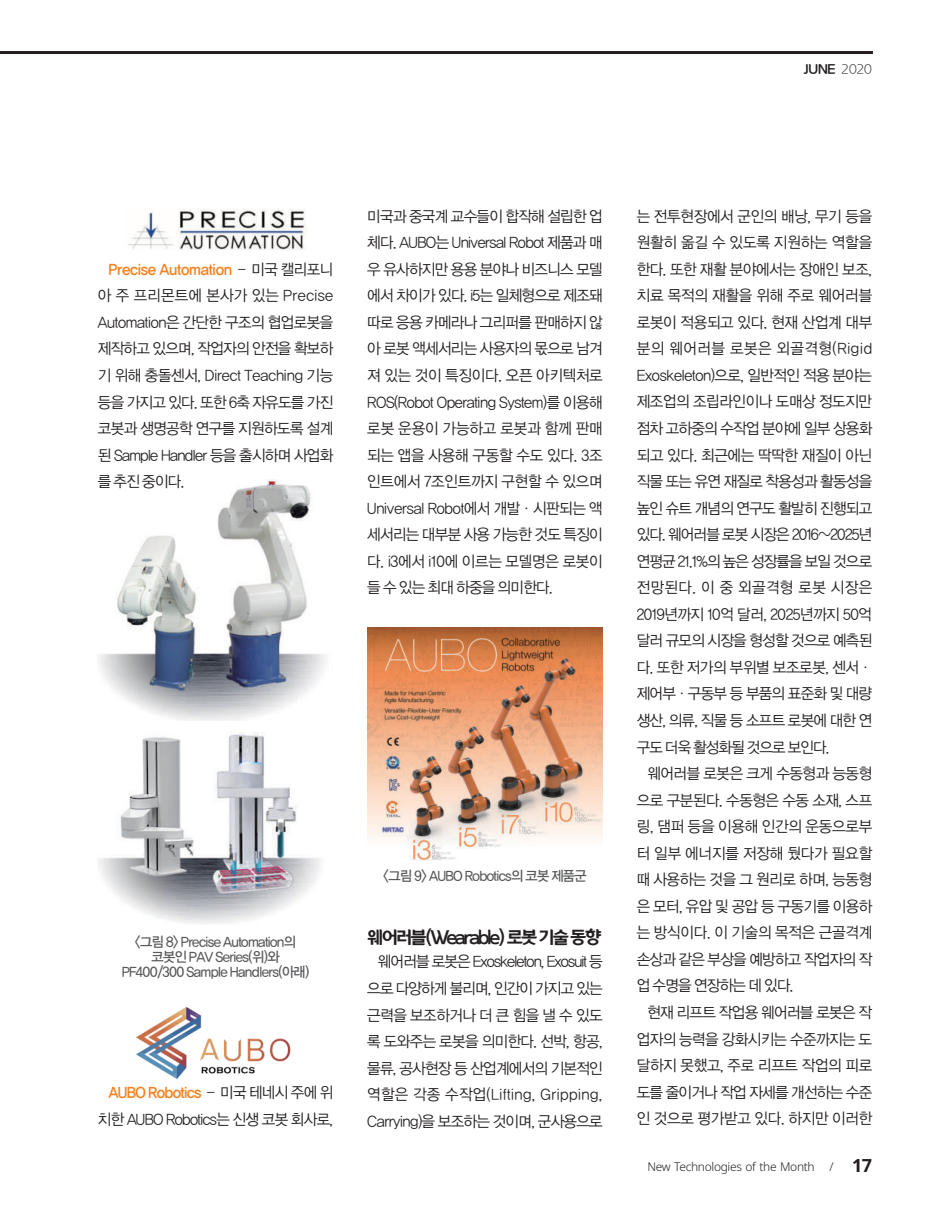
<style>
.page{position:relative;width:936px;height:1212px;background:#fff}
.page>*{position:absolute;margin:0;border:0;box-sizing:border-box;transform-origin:0 0}
.t1{font:19.5px "Yi Sun Shin Dotum B";letter-spacing:-.1em;color:#231f20}
.t2{font:15.45px/26.5px "YDVYGO Std 12";letter-spacing:-.04em;color:#231f20;text-align:justify;scale:.95 1}
.t3{font:15.45px "YDVYGO Std 14";letter-spacing:-.02em;color:#f58220;scale:.95 1}
.t4{font:15.45px "YDVYGO Std 14";letter-spacing:-.045em;color:#f58220;scale:.95 1}
.t5{font:13.95px/15px "YDVYGO Std 13";letter-spacing:-.045em;color:#57585a;text-align:center;scale:.95 1}
.t6{font:13.5px "Yi Sun Shin Dotum B";color:#231f20}
.t7{font:300 12px "Noto Sans";letter-spacing:-.025em;color:#231f20}
.s1{font-family:"Yi Sun Shin Dotum L"}
.s2{font-family:"YDVYGO Std 12";color:#231f20}
.s3{font-weight:700;font-size:18px}
</style>
<div class="page">
<img style="left:98px;top:479px;width:229px;height:242px">
<img style="left:98px;top:732px;width:223px;height:192px">
<hr style="left:0;top:51px;width:872px;height:3px;background:#231f20">
<img style="left:128px;top:208px;width:179px;height:42px">
<img style="left:136px;top:1006px;width:155px;height:74px">
<img style="left:367px;top:628px;width:235px;height:233px">
<p class="t6" style="left:803px;top:63px;width:70px">JUNE <span class="s1">2020</span></p>
<p class="t3" style="left:108px;top:261px;width:238px">Precise Automation <span class="s2">– 미국 캘리포니</span></p>
<p class="t2" style="left:98px;top:283px;width:249px">아 주 프리몬트에 본사가 있는 Precise Automation은 간단한 구조의 협업로봇을 제작하고 있으며, 작업자의 안전을 확보하 기 위해 충돌센서, Direct Teaching 기능 등을 가지고 있다. 또한 6축 자유도를 가진 코봇과 생명공학 연구를 지원하도록 설계 된 Sample Handler 등을 출시하며 사업화 를 추진 중이다.</p>
<p class="t5" style="left:122px;top:935px;width:199px">&lt;그림 8&gt; Precise Automation의 코봇인 PAV Series(위)와<br>PF400/300 Sample Handlers(아래)</p>
<p class="t4" style="left:108px;top:1085px;width:238px">AUBO Robotics <span class="s2">– 미국 테네시 주에 위</span></p>
<p class="t2" style="left:98px;top:1106px;width:249px">치한 AUBO Robotics는 신생 코봇 회사로,</p>
<p class="t2" style="left:367px;top:203px;width:249px">미국과 중국계 교수들이 합작해 설립한 업 체다. AUBO는 Universal Robot 제품과 매 우 유사하지만 용용 분야나 비즈니스 모델 에서 차이가 있다. i5는 일체형으로 제조돼 따로 응용 카메라나 그리퍼를 판매하지 않 아 로봇 액세서리는 사용자의 몫으로 남겨 져 있는 것이 특징이다. 오픈 아키텍처로 ROS(Robot Operating System)를 이용해 로봇 운용이 가능하고 로봇과 함께 판매 되는 앱을 사용해 구동할 수도 있다. 3조 인트에서 7조인트까지 구현할 수 있으며 Universal Robot에서 개발·시판되는 액 세서리는 대부분 사용 가능한 것도 특징이 다. i3에서 i10에 이르는 모델명은 로봇이 들 수 있는 최대 하중을 의미한다.</p>
<p class="t2" style="left:636px;top:203px;width:249px">는 전투현장에서 군인의 배낭, 무기 등을 원활히 옮길 수 있도록 지원하는 역할을 한다. 또한 재활 분야에서는 장애인 보조, 치료 목적의 재활을 위해 주로 웨어러블 로봇이 적용되고 있다. 현재 산업계 대부 분의 웨어러블 로봇은 외골격형(Rigid Exoskeleton)으로, 일반적인 적용 분야는 제조업의 조립라인이나 도매상 정도지만 점차 고하중의 수작업 분야에 일부 상용화 되고 있다. 최근에는 딱딱한 재질이 아닌 직물 또는 유연 재질로 착용성과 활동성을 높인 슈트 개념의 연구도 활발히 진행되고 있다. 웨어러블 로봇 시장은 2016~2025년 연평균 21.1%의 높은 성장률을 보일 것으로 전망된다. 이 중 외골격형 로봇 시장은 2019년까지 10억 달러, 2025년까지 50억 달러 규모의 시장을 형성할 것으로 예측된 다. 또한 저가의 부위별 보조로봇, 센서· 제어부·구동부 등 부품의 표준화 및 대량 생산, 의류, 직물 등 소프트 로봇에 대한 연 구도 더욱 활성화될 것으로 보인다.</p>
<p class="t2" style="left:636px;top:760px;width:249px;text-indent:11px">웨어러블 로봇은 크게 수동형과 능동형 으로 구분된다. 수동형은 수동 소재, 스프 링, 댐퍼 등을 이용해 인간의 운동으로부 터 일부 에너지를 저장해 뒀다가 필요할 때 사용하는 것을 그 원리로 하며, 능동형 은 모터, 유압 및 공압 등 구동기를 이용하 는 방식이다. 이 기술의 목적은 근골격계 손상과 같은 부상을 예방하고 작업자의 작 업 수명을 연장하는 데 있다.</p>
<p class="t2" style="left:636px;top:999px;width:249px;text-indent:11px">현재 리프트 작업용 웨어러블 로봇은 작 업자의 능력을 강화시키는 수준까지는 도 달하지 못했고, 주로 리프트 작업의 피로 도를 줄이거나 작업 자세를 개선하는 수준 인 것으로 평가받고 있다. 하지만 이러한</p>
<p class="t5" style="left:383px;top:869px;width:216px">&lt;그림 9&gt; AUBO Robotics의 코봇 제품군</p>
<p class="t1" style="left:367px;top:927px;width:235px">웨어러블(Wearable) 로봇 기술 동향</p>
<p class="t2" style="left:367px;top:949px;width:249px;text-indent:11px">웨어러블 로봇은 Exoskeleton, Exosuit 등 으로 다양하게 불리며, 인간이 가지고 있는 근력을 보조하거나 더 큰 힘을 낼 수 있도 록 도와주는 로봇을 의미한다. 선박, 항공, 물류, 공사현장 등 산업계에서의 기본적인 역할은 각종 수작업(Lifting, Gripping, Carrying)을 보조하는 것이며, 군사용으로</p>
<p class="t7" style="left:647px;top:1161px;width:226px">New Technologies of the Month / <span class="s3">17</span></p>
</div>
